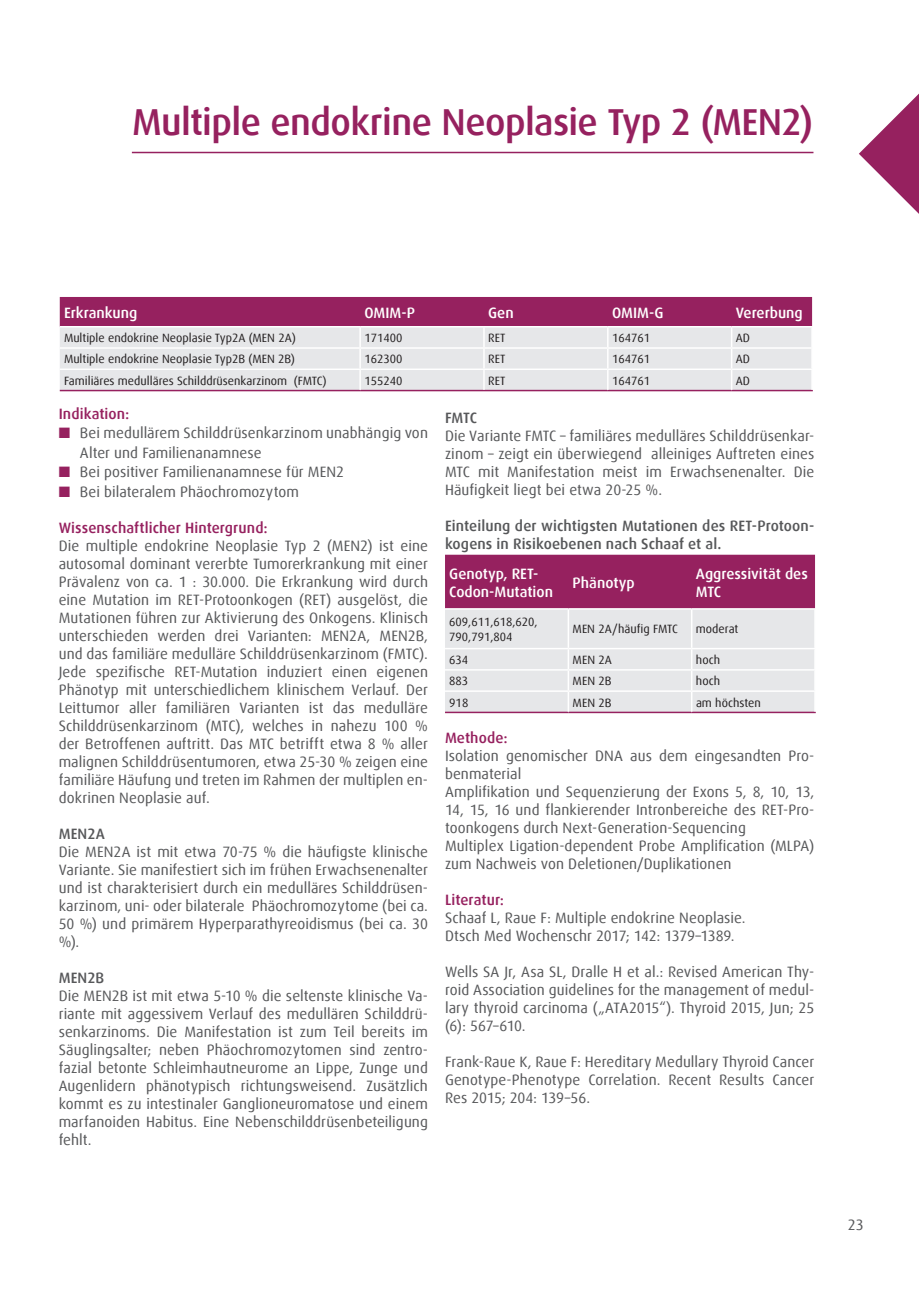
<style>
.page{position:relative;width:919px;height:1289px;background:#fff}
.page>*{position:absolute;margin:0;border:0;box-sizing:border-box;transform-origin:0 0}
.t1{font:500 37.5px "Dax Offc";letter-spacing:-.015em;color:#96215f}
.t2{font:15px/18px "Dax Offc";letter-spacing:.005em;color:#57585a;text-align:justify}
.t3{font:500 15px/18px "Dax Offc";letter-spacing:.005em;color:#57585a}
.t4{font:500 15px/18px "Dax Offc";color:#fff}
.t5{font:500 15px "Dax Offc";letter-spacing:.005em;color:#96215f}
.t6{font:12px/15px "Dax Offc";color:#231f20}
.s1{color:#96215f}
</style>
<div class="page">
<hr style="left:132px;top:152px;width:681px;height:1px;background:#96215f">
<hr style="left:445px;top:711px;width:123px;height:2px;background:#96215f">
<hr style="left:568px;top:711px;width:123px;height:2px;background:#96215f">
<hr style="left:691px;top:711px;width:124px;height:2px;background:#96215f">
<svg style="left:445px;top:554px;width:370px;height:158px;background:#cba4bb"></svg>
<svg style="left:859px;top:94px;width:59px;height:119px"></svg>
<hr style="left:60px;top:390px;width:300px;height:1px;background:#96215f">
<hr style="left:360px;top:390px;width:124px;height:1px;background:#96215f">
<hr style="left:484px;top:390px;width:123px;height:1px;background:#96215f">
<hr style="left:607px;top:390px;width:124px;height:1px;background:#96215f">
<hr style="left:731px;top:390px;width:81px;height:1px;background:#96215f">
<svg style="left:60px;top:297px;width:752px;height:93px;background:#ceaabe"></svg>
<h1 class="t1" style="left:132px;top:98px;width:682px">Multiple endokrine Neoplasie Typ 2 (MEN2)</h1>
<p class="t4" style="left:64px;top:304px;width:75px">Erkrankung</p>
<p class="t4" style="left:364px;top:304px;width:52px">OMIM-P</p>
<p class="t4" style="left:488px;top:304px;width:27px">Gen</p>
<p class="t4" style="left:612px;top:304px;width:53px">OMIM-G</p>
<p class="t4" style="left:735px;top:304px;width:68px">Vererbung</p>
<p class="t6" style="left:64px;top:330px;width:233px">Multiple endokrine Neoplasie Typ2A (MEN 2A)</p>
<p class="t6" style="left:364px;top:330px;width:40px">171400</p>
<p class="t6" style="left:488px;top:330px;width:19px">RET</p>
<p class="t6" style="left:612px;top:330px;width:40px">164761</p>
<p class="t6" style="left:735px;top:330px;width:16px">AD</p>
<p class="t6" style="left:64px;top:352px;width:232px">Multiple endokrine Neoplasie Typ2B (MEN 2B)</p>
<p class="t6" style="left:364px;top:352px;width:40px">162300</p>
<p class="t6" style="left:488px;top:352px;width:19px">RET</p>
<p class="t6" style="left:612px;top:352px;width:40px">164761</p>
<p class="t6" style="left:735px;top:352px;width:16px">AD</p>
<p class="t6" style="left:64px;top:373px;width:264px">Familiäres medulläres Schilddrüsenkarzinom (FMTC)</p>
<p class="t6" style="left:364px;top:373px;width:40px">155240</p>
<p class="t6" style="left:488px;top:373px;width:19px">RET</p>
<p class="t6" style="left:612px;top:373px;width:40px">164761</p>
<p class="t6" style="left:735px;top:373px;width:16px">AD</p>
<p class="t5" style="left:59px;top:404px;width:72px">Indikation:</p>
<p class="t2" style="left:80px;top:423px;width:349px;line-height:19.5px;text-indent:-21px"><span class="s1">■</span> Bei medullärem Schilddrüsenkarzinom unabhängig von<br>Alter und Familienanamnese</p>
<p class="t2" style="left:59px;top:463px;width:287px"><span class="s1">■</span> Bei positiver Familienanamnese für MEN2</p>
<p class="t2" style="left:59px;top:483px;width:242px"><span class="s1">■</span> Bei bilateralem Phäochromozytom</p>
<p class="t5" style="left:59px;top:518px;width:210px">Wissenschaftlicher Hintergrund:</p>
<p class="t2" style="left:59px;top:537px;width:371px">Die multiple endokrine Neoplasie Typ 2 (MEN2) ist eine autosomal dominant vererbte Tumorerkrankung mit einer Prävalenz von ca. 1 : 30.000. Die Erkrankung wird durch eine Mutation im RET-Protoonkogen (RET) ausgelöst, die Mutationen führen zur Aktivierung des Onkogens. Klinisch unterschieden werden drei Varianten: MEN2A, MEN2B, und das familiäre medulläre Schilddrüsenkarzinom (FMTC).<br>Jede spezifische RET-Mutation induziert einen eigenen Phänotyp mit unterschiedlichem klinischem Verlauf. Der Leittumor aller familiären Varianten ist das medulläre Schilddrüsenkarzinom (MTC), welches in nahezu 100 % der Betroffenen auftritt. Das MTC betrifft etwa 8 % aller malignen Schilddrüsentumoren, etwa 25-30 % zeigen eine familiäre Häufung und treten im Rahmen der multiplen en&shy;dokrinen Neoplasie auf.</p>
<p class="t3" style="left:59px;top:825px;width:48px">MEN2A</p>
<p class="t2" style="left:59px;top:843px;width:371px">Die MEN2A ist mit etwa 70-75 % die häufigste klinische Variante. Sie manifestiert sich im frühen Erwachsenenalter und ist charakterisiert durch ein medulläres Schilddrüsen&shy;karzinom, uni- oder bilaterale Phäochromozytome (bei ca.<br>50 %) und primärem Hyperparathyreoidismus (bei ca. 30 %).</p>
<p class="t3" style="left:59px;top:969px;width:47px">MEN2B</p>
<p class="t2" style="left:59px;top:987px;width:371px">Die MEN2B ist mit etwa 5-10 % die seltenste klinische Va&shy;riante mit aggessivem Verlauf des medullären Schilddrü&shy;senkarzinoms. Die Manifestation ist zum Teil bereits im Säuglingsalter; neben Phäochromozytomen sind zentro&shy;fazial betonte Schleimhautneurome an Lippe, Zunge und Augenlidern phänotypisch richtungsweisend. Zusätzlich kommt es zu intestinaler Ganglioneuromatose und einem marfanoiden Habitus. Eine Nebenschilddrüsenbeteiligung fehlt.</p>
<p class="t3" style="left:445px;top:408px;width:34px">FMTC</p>
<p class="t2" style="left:445px;top:426px;width:371px">Die Variante FMTC – familiäres medulläres Schilddrüsenkar&shy;zinom – zeigt ein überwiegend alleiniges Auftreten eines MTC mit Manifestation meist im Erwachsenenalter. Die Häufigkeit liegt bei etwa 20-25 %.</p>
<p class="t3" style="left:445px;top:516px;width:371px">Einteilung der wichtigsten Mutationen des RET-Protoon&shy;kogens in Risikoebenen nach Schaaf et al.</p>
<p class="t4" style="left:449px;top:564px;width:105px">Genotyp, RET-<br>Codon-Mutation</p>
<p class="t4" style="left:572px;top:573px;width:64px">Phänotyp</p>
<p class="t4" style="left:696px;top:564px;width:113px">Aggressivität des<br>MTC</p>
<p class="t6" style="left:449px;top:614px;width:90px">609,611,618,620,<br>790,791,804</p>
<p class="t6" style="left:572px;top:622px;width:107px">MEN 2A/häufig FMTC</p>
<p class="t6" style="left:696px;top:622px;width:44px">moderat</p>
<p class="t6" style="left:449px;top:652px;width:21px">634</p>
<p class="t6" style="left:572px;top:652px;width:41px">MEN 2A</p>
<p class="t6" style="left:696px;top:652px;width:26px">hoch</p>
<p class="t6" style="left:449px;top:673px;width:21px">883</p>
<p class="t6" style="left:572px;top:673px;width:40px">MEN 2B</p>
<p class="t6" style="left:696px;top:673px;width:26px">hoch</p>
<p class="t6" style="left:449px;top:695px;width:21px">918</p>
<p class="t6" style="left:572px;top:695px;width:40px">MEN 2B</p>
<p class="t6" style="left:696px;top:695px;width:66px">am höchsten</p>
<p class="t5" style="left:445px;top:728px;width:64px">Methode:</p>
<p class="t2" style="left:445px;top:747px;width:371px;text-align:left">Isolation genomischer DNA aus dem eingesandten Pro&shy;benmaterial<br>Amplifikation und Sequenzierung der Exons 5, 8, 10, 13, 14, 15, 16 und flankierender Intronbereiche des RET-Pro&shy;toonkogens durch Next-Generation-Sequencing<br>Multiplex Ligation-dependent Probe Amplification (MLPA) zum Nachweis von Deletionen/Duplikationen</p>
<p class="t5" style="left:445px;top:890px;width:60px">Literatur:</p>
<p class="t2" style="left:445px;top:909px;width:302px">Schaaf L, Raue F: Multiple endokrine Neoplasie.<br>Dtsch Med Wochenschr 2017; 142: 1379–1389.</p>
<p class="t2" style="left:445px;top:963px;width:371px">Wells SA Jr, Asa SL, Dralle H et al.: Revised American Thy&shy;roid Association guidelines for the management of medul&shy;lary thyroid carcinoma („ATA2015“). Thyroid 2015, Jun; 25 (6): 567–610.</p>
<p class="t2" style="left:445px;top:1053px;width:371px">Frank-Raue K, Raue F: Hereditary Medullary Thyroid Cancer Genotype-Phenotype Correlation. Recent Results Cancer Res 2015; 204: 139–56.</p>
<p class="t2" style="left:847px;top:1216px;width:17px">23</p>
</div>
